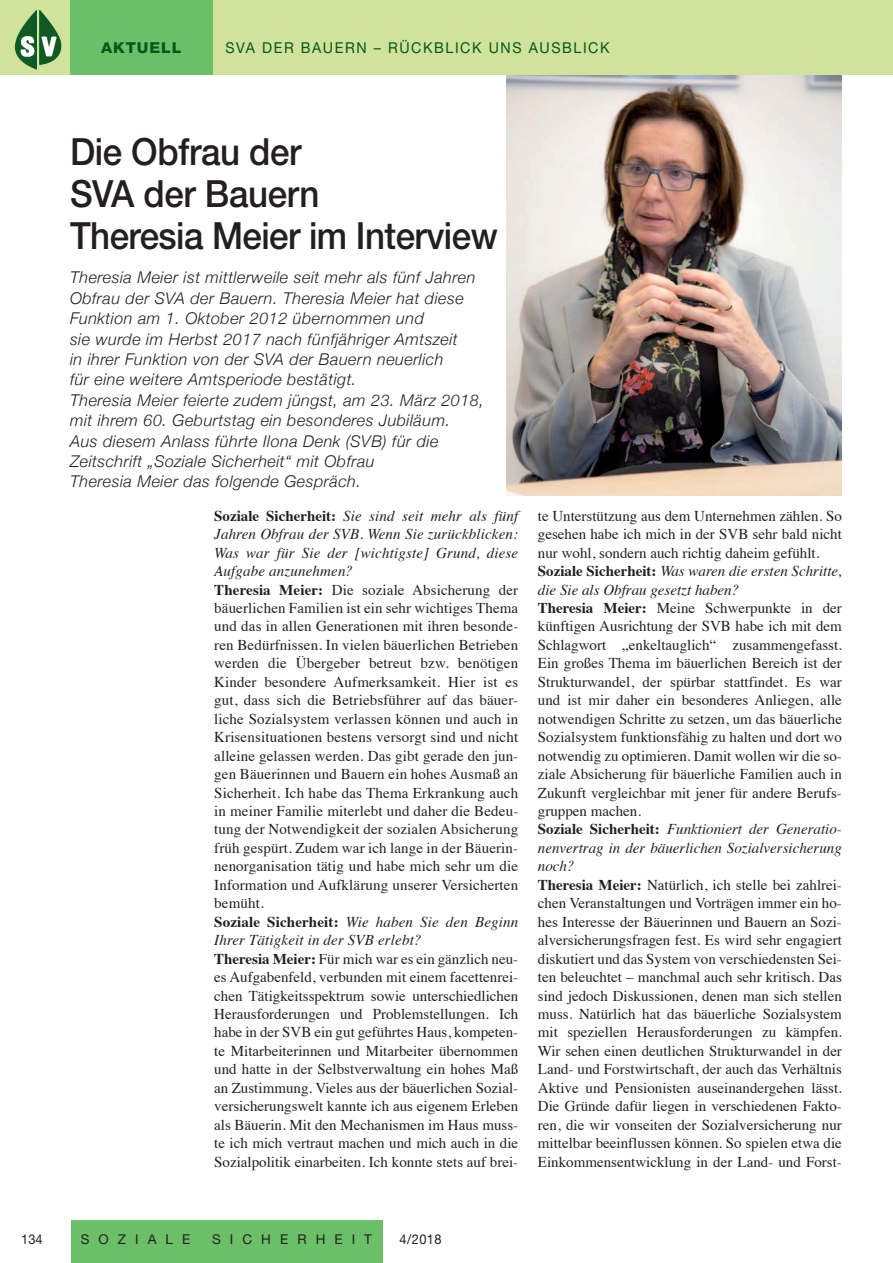
<style>
.page{position:relative;width:893px;height:1263px;background:#fff}
.page>*{position:absolute;margin:0;border:0;box-sizing:border-box;transform-origin:0 0}
.t1{font:500 37.5px/42px "Helvetica Neue";letter-spacing:-.015em;color:#231f20;scale:.93 1}
.t2{font:italic 300 16.2px/20.4px "Helvetica Neue";letter-spacing:.03em;color:#231f20}
.t3{font:15px/18.5px "Times";color:#231f20}
.t4{font:15px "Helvetica Neue LT Std";letter-spacing:.11em;color:#08551e;scale:.95 1}
.t5{font:800 15px "Helvetica Neue LT Std";letter-spacing:.06em;color:#08551e;scale:1.05 1}
.t6{font:13.5px "Helvetica Neue LT Std";letter-spacing:.67em;color:#231f20}
.t7{font:13.5px "Helvetica Neue LT Std";letter-spacing:.67em;color:#231f20;scale:.95 1}
.s1{font-weight:700}
.s2{font-style:italic}
</style>
<div class="page">
<div style="left:71px;top:1220px;width:312px;height:43px;background:#6bc067"></div>
<img style="left:506px;top:74px;width:336px;height:421px">
<div style="left:0;top:0;width:893px;height:74px;background:#d0e39a"></div>
<div style="left:70px;top:0;width:143px;height:74px;background:#6bc067"></div>
<img style="left:39px;top:10px;width:22px;height:55px">
<p class="t5" style="left:101px;top:39px;width:78px">AKTUELL</p>
<p class="t4" style="left:225px;top:39px;width:406px">SVA DER BAUERN – RÜCKBLICK UNS AUSBLICK</p>
<p class="t7" style="left:21px;top:1231px;width:24px">134</p>
<h1 class="t1" style="left:70px;top:131px;width:461px">Die Obfrau der<br>SVA der Bauern<br>Theresia Meier im Interview</h1>
<p class="t2" style="left:70px;top:266px;width:415px">Theresia Meier ist mittlerweile seit mehr als fünf Jahren Obfrau der SVA der Bauern. Theresia Meier hat diese Funktion am 1. Oktober 2012 übernommen und<br>sie wurde im Herbst 2017 nach fünfjähriger Amtszeit<br>in ihrer Funktion von der SVA der Bauern neuerlich<br>für eine weitere Amtsperiode bestätigt.<br>Theresia Meier feierte zudem jüngst, am 23. März 2018, mit ihrem 60. Geburtstag ein besonderes Jubiläum.<br>Aus diesem Anlass führte Ilona Denk (SVB) für die Zeitschrift „Soziale Sicherheit“ mit Obfrau<br>Theresia Meier das folgende Gespräch.</p>
<p class="t3" style="left:214px;top:505px;width:306px"><span class="s1">Soziale Sicherheit:</span> <span class="s2">Sie sind seit mehr als fünf Jahren Obfrau der SVB. Wenn Sie zurückblicken:<br>Was war für Sie der [wichtigste] Grund, diese Aufgabe anzunehmen?<br></span><span class="s1">Theresia Meier:</span> Die soziale Absicherung der bäuerlichen Familien ist ein sehr wichtiges Thema und das in allen Generationen mit ihren besonde&shy;ren Bedürfnissen. In vielen bäuerlichen Betrieben werden die Übergeber betreut bzw. benötigen Kinder besondere Aufmerksamkeit. Hier ist es gut, dass sich die Betriebsführer auf das bäuer&shy;liche Sozialsystem verlassen können und auch in Krisensituationen bestens versorgt sind und nicht alleine gelassen werden. Das gibt gerade den jun&shy;gen Bäuerinnen und Bauern ein hohes Ausmaß an Sicherheit. Ich habe das Thema Erkrankung auch in meiner Familie miterlebt und daher die Bedeu&shy;tung der Notwendigkeit der sozialen Absicherung früh gespürt. Zudem war ich lange in der Bäuerin&shy;nenorganisation tätig und habe mich sehr um die Information und Aufklärung unserer Versicherten bemüht.<br><span class="s1">Soziale Sicherheit:</span> <span class="s2">Wie haben Sie den Beginn Ihrer Tätigkeit in der SVB erlebt?<br></span><span class="s1">Theresia Meier:</span> Für mich war es ein gänzlich neu&shy;es Aufgabenfeld, verbunden mit einem facettenrei&shy;chen Tätigkeitsspektrum sowie unterschiedlichen Herausforderungen und Problemstellungen. Ich habe in der SVB ein gut geführtes Haus, kompeten&shy;te Mitarbeiterinnen und Mitarbeiter übernommen und hatte in der Selbstverwaltung ein hohes Maß an Zustimmung. Vieles aus der bäuerlichen Sozial&shy;versicherungswelt kannte ich aus eigenem Erleben als Bäuerin. Mit den Mechanismen im Haus muss&shy;te ich mich vertraut machen und mich auch in die Sozialpolitik einarbeiten. Ich konnte stets auf brei-</p>
<p class="t3" style="left:538px;top:505px;width:306px">te Unterstützung aus dem Unternehmen zählen. So gesehen habe ich mich in der SVB sehr bald nicht nur wohl, sondern auch richtig daheim gefühlt.<br><span class="s1">Soziale Sicherheit:</span> <span class="s2">Was waren die ersten Schritte, die Sie als Obfrau gesetzt haben?<br></span><span class="s1">Theresia Meier:</span> Meine Schwerpunkte in der künftigen Ausrichtung der SVB habe ich mit dem Schlagwort „enkeltauglich“ zusammengefasst.<br>Ein großes Thema im bäuerlichen Bereich ist der Strukturwandel, der spürbar stattfindet. Es war und ist mir daher ein besonderes Anliegen, alle notwendigen Schritte zu setzen, um das bäuerliche Sozialsystem funktionsfähig zu halten und dort wo notwendig zu optimieren. Damit wollen wir die so&shy;ziale Absicherung für bäuerliche Familien auch in Zukunft vergleichbar mit jener für andere Berufs&shy;gruppen machen.<br><span class="s1">Soziale Sicherheit:</span> <span class="s2">Funktioniert der Generatio&shy;nenvertrag in der bäuerlichen Sozialversicherung noch?<br></span><span class="s1">Theresia Meier:</span> Natürlich, ich stelle bei zahlrei&shy;chen Veranstaltungen und Vorträgen immer ein ho&shy;hes Interesse der Bäuerinnen und Bauern an Sozi&shy;alversicherungsfragen fest. Es wird sehr engagiert diskutiert und das System von verschiedensten Sei&shy;ten beleuchtet – manchmal auch sehr kritisch. Das sind jedoch Diskussionen, denen man sich stellen muss. Natürlich hat das bäuerliche Sozialsystem mit speziellen Herausforderungen zu kämpfen.<br>Wir sehen einen deutlichen Strukturwandel in der Land- und Forstwirtschaft, der auch das Verhältnis Aktive und Pensionisten auseinandergehen lässt.<br>Die Gründe dafür liegen in verschiedenen Fakto&shy;ren, die wir vonseiten der Sozialversicherung nur mittelbar beeinflussen können. So spielen etwa die Einkommensentwicklung in der Land- und Forst-</p>
<p class="t6" style="left:81px;top:1231px;width:111px">SOZIALE</p>
<p class="t6" style="left:212px;top:1231px;width:161px">SICHERHEIT</p>
<p class="t7" style="left:400px;top:1231px;width:46px">4/2018</p>
</div>
